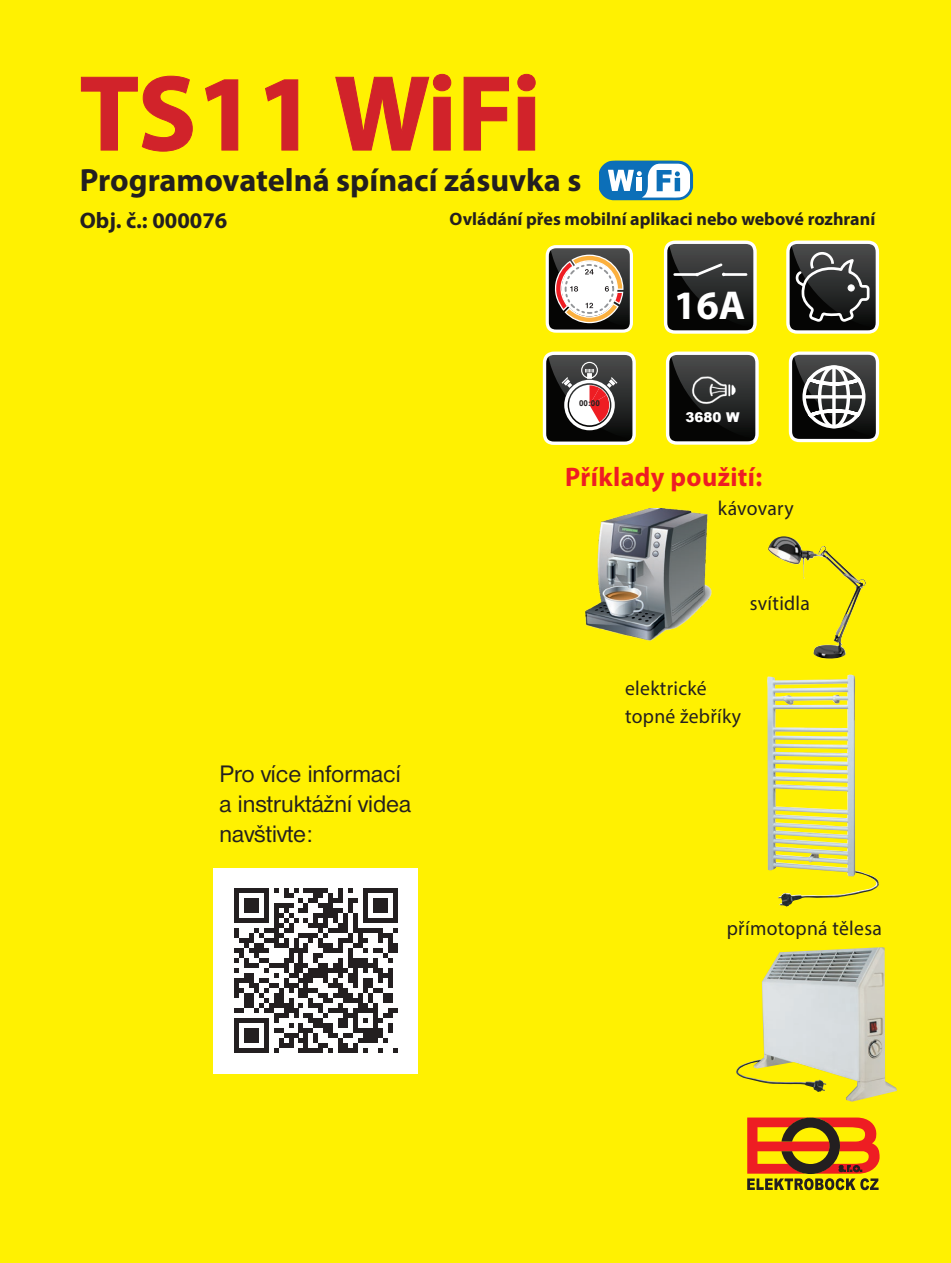
<style>
.page{position:relative;width:951px;height:1263px;background:#fff}
.page>*{position:absolute;margin:0;border:0;box-sizing:border-box;transform-origin:0 0}
.t1{font:700 108px "Myriad Pro";letter-spacing:-.005em;color:#d1232a}
.t2{font:700 40.5px "Myriad Pro";color:#fff}
.t3{font:700 32.18px "Myriad Pro";color:#231f20}
.t4{font:700 26.78px "Myriad Pro";letter-spacing:.015em;color:#ee1d23}
.t5{font:24.75px/29.7px "Nimbus Sans DOT";color:#231f20}
.t6{font:700 22.5px "Myriad Pro";color:#231f20}
.t7{font:20.25px/28.3px "Myriad Pro";letter-spacing:.015em;color:#231f20}
.t8{font:700 18px "Myriad Pro";color:#231f20}
.t9{font:900 13.5px "Arial";color:#fff}
.t10{font:700 8.1px "Arial";color:#231f20}
</style>
<div class="page">
<div style="left:0;top:0;width:950px;height:1263px;background:#fff101"></div>
<svg style="left:80px;top:75px;width:113px;height:77px"></svg>
<svg style="left:205px;top:79px;width:34px;height:72px"></svg>
<svg style="left:265px;top:79px;width:34px;height:72px"></svg>
<svg style="left:335px;top:73px;width:117px;height:78px"></svg>
<svg style="left:463px;top:76px;width:46px;height:75px"></svg>
<svg style="left:517px;top:73px;width:19px;height:78px"></svg>
<svg style="left:747px;top:1117px;width:132px;height:73px"></svg>
<svg style="left:599px;top:161px;width:94px;height:39px;background:#7bb0cc"></svg>
<img style="left:767px;top:675px;width:112px;height:231px">
<img style="left:736px;top:947px;width:160px;height:155px">
<svg style="left:665px;top:242px;width:90px;height:90px"></svg>
<div style="left:663px;top:241px;width:93px;height:93px;border:3px solid #fff;border-radius:10px"></div>
<svg style="left:668px;top:242px;width:87px;height:87px;background:#323333"></svg>
<div style="left:787px;top:242px;width:90px;height:90px;background:#050504;border-radius:10px"></div>
<div style="left:786px;top:241px;width:92px;height:93px;border:3px solid #fff;border-radius:10px"></div>
<svg style="left:791px;top:242px;width:86px;height:87px"></svg>
<svg style="left:667px;top:353px;width:89px;height:90px"></svg>
<svg style="left:670px;top:353px;width:86px;height:87px;background:#1d1e1d"></svg>
<div style="left:665px;top:352px;width:93px;height:93px;border:3px solid #fff;border-radius:10px"></div>
<img style="left:688px;top:367px;width:50px;height:43px">
<svg style="left:790px;top:353px;width:87px;height:87px"></svg>
<div style="left:788px;top:351px;width:91px;height:91px;border:3px solid #fff;border-radius:10px"></div>
<svg style="left:793px;top:353px;width:84px;height:84px;background:#575857"></svg>
<hr style="left:832px;top:367px;width:3px;height:60px;background:#fff">
<svg style="left:804px;top:395px;width:59px;height:4px"></svg>
<img style="left:585px;top:509px;width:127px;height:132px">
<img style="left:768px;top:536px;width:98px;height:123px">
<svg style="left:544px;top:353px;width:90px;height:90px"></svg>
<div style="left:542px;top:352px;width:93px;height:93px;border:3px solid #fff;border-radius:10px"></div>
<svg style="left:547px;top:353px;width:87px;height:87px;background:#655858"></svg>
<div style="left:547px;top:247px;width:84px;height:84px;background:#050504;border-radius:9px"></div>
<div style="left:545px;top:245px;width:88px;height:88px;border:3px solid #fff;border-radius:9px"></div>
<svg style="left:550px;top:247px;width:81px;height:81px"></svg>
<div style="left:214px;top:868px;width:204px;height:205px;background:#fff"></div>
<svg style="left:234px;top:888px;width:164px;height:165px"></svg>
<h1 class="t1" style="left:80px;top:53px;width:463px">TS11 WiFi</h1>
<h3 class="t3" style="left:80px;top:162px;width:503px">Programovatelná spínací zásuvka s</h3>
<p class="t8" style="left:449px;top:209px;width:427px">Ovládání přes mobilní aplikaci nebo webové rozhraní</p>
<p class="t6" style="left:80px;top:208px;width:149px">Obj. č.: 000076</p>
<p class="t10" style="left:579px;top:398px;width:22px">00:00</p>
<h2 class="t2" style="left:673px;top:279px;width:73px">16A</h2>
<p class="t9" style="left:685px;top:408px;width:56px">3680 W</p>
<h3 class="t4" style="left:565px;top:462px;width:198px">Příklady použití:</h3>
<p class="t7" style="left:717px;top:494px;width:77px">kávovary</p>
<p class="t5" style="left:219px;top:759px;width:193px">Pro více informací a instruktážní videa navštivte:</p>
<p class="t7" style="left:749px;top:589px;width:62px">svítidla</p>
<p class="t7" style="left:625px;top:673px;width:117px">elektrické topné žebříky</p>
<p class="t7" style="left:726px;top:913px;width:156px">přímotopná tělesa</p>
</div>
